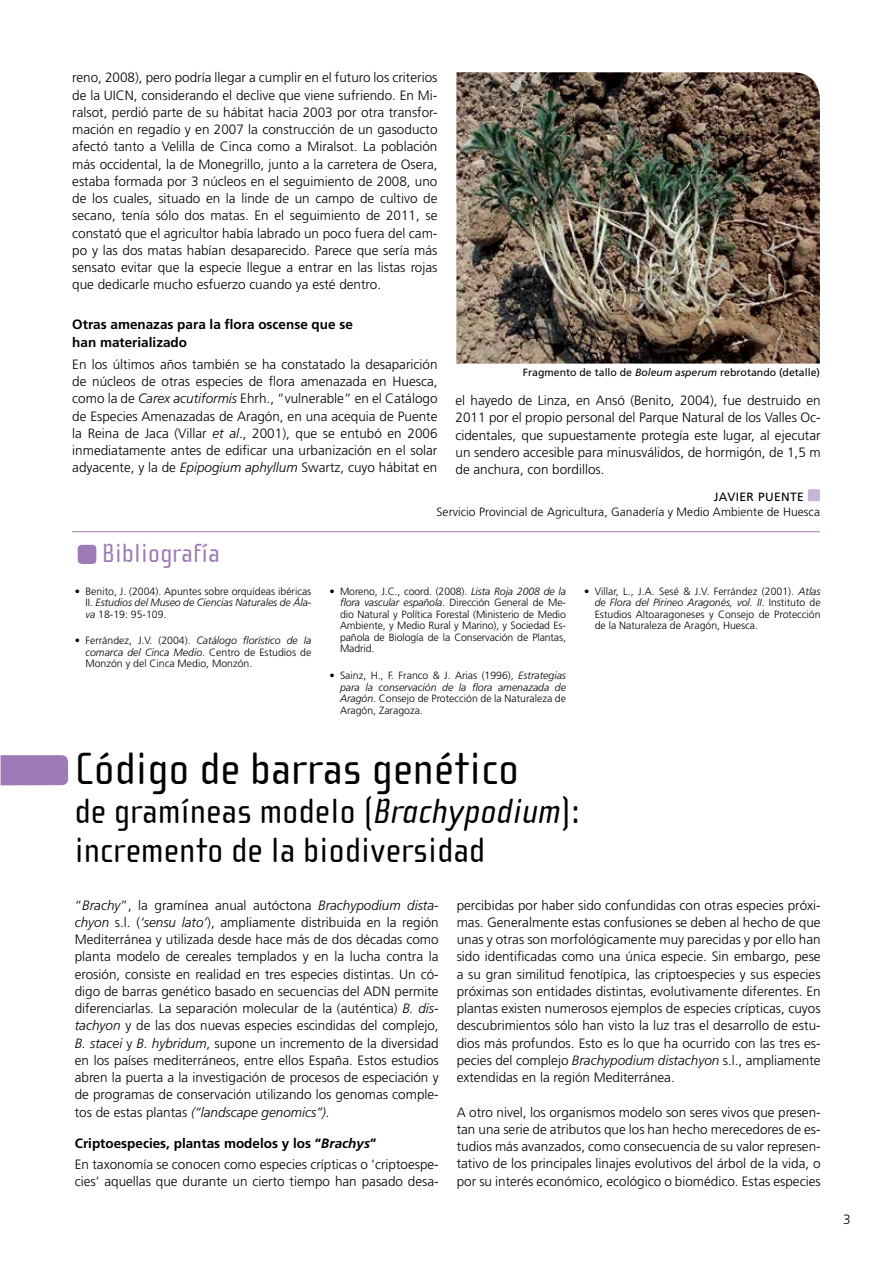
<style>
.page{position:relative;width:893px;height:1263px;background:#fff}
.page>*{position:absolute;margin:0;border:0;box-sizing:border-box;transform-origin:0 0}
.t1{font:46.5px "Cholla Sans";letter-spacing:.01em;color:#000}
.t2{font:36px/39px "Cholla Sans";letter-spacing:.01em;color:#000}
.t3{font:27px "Cholla Sans";letter-spacing:.01em;color:#9e7bb7}
.t4{font:300 13.5px/17.2px "Frutiger";color:#000;text-align:justify}
.t5{font:700 13.5px/17.7px "Frutiger";color:#000}
.t6{font:300 12px "Frutiger";letter-spacing:.005em;color:#000}
.t7{font:12px "Frutiger";letter-spacing:.03em;color:#000}
.t8{font:300 10.5px/11.6px "Frutiger";color:#000;text-align:justify}
.t9{font:10.5px "Frutiger";color:#000}
.s1{font-style:italic}
.s2{font-weight:700}
.s3{font-weight:700;font-style:italic}
</style>
<div class="page">
<div style="left:808px;top:489px;width:12px;height:12px;background:#c7b5d8;border-radius:2px"></div>
<hr style="left:72px;top:531px;width:748px;height:1px;background:#9e7bb7">
<svg style="left:77px;top:544px;width:20px;height:20px"></svg>
<img style="left:456px;top:72px;width:364px;height:292px">
<div style="left:1px;top:755px;width:68px;height:30px;background:#9e7bb7"></div>
<p class="t4" style="left:72px;top:69px;width:367px">reno, 2008), pero podría llegar a cumplir en el futuro los criterios de la UICN, considerando el declive que viene sufriendo. En Mi&shy;ralsot, perdió parte de su hábitat hacia 2003 por otra transfor&shy;mación en regadío y en 2007 la construcción de un gasoducto afectó tanto a Velilla de Cinca como a Miralsot. La población más occidental, la de Monegrillo, junto a la carretera de Osera, estaba formada por 3 núcleos en el seguimiento de 2008, uno de los cuales, situado en la linde de un campo de cultivo de secano, tenía sólo dos matas. En el seguimiento de 2011, se constató que el agricultor había labrado un poco fuera del cam&shy;po y las dos matas habían desaparecido. Parece que sería más sensato evitar que la especie llegue a entrar en las listas rojas que dedicarle mucho esfuerzo cuando ya esté dentro.</p>
<p class="t5" style="left:72px;top:316px;width:282px">Otras amenazas para la flora oscense que se han materializado</p>
<p class="t4" style="left:72px;top:356px;width:367px">En los últimos años también se ha constatado la desaparición de núcleos de otras especies de flora amenazada en Huesca, como la de <span class="s1">Carex acutiformis</span> Ehrh., “vulnerable” en el Catálogo de Especies Amenazadas de Aragón, en una acequia de Puente la Reina de Jaca (Villar <span class="s1">et al</span>., 2001), que se entubó en 2006 inmediatamente antes de edificar una urbanización en el solar adyacente, y la de <span class="s1">Epipogium aphyllum</span> Swartz, cuyo hábitat en</p>
<p class="t9" style="left:523px;top:366px;width:298px">Fragmento de tallo de <span class="s1">Boleum asperum</span> rebrotando (detalle)</p>
<p class="t4" style="left:455px;top:392px;width:367px">el hayedo de Linza, en Ansó (Benito, 2004), fue destruido en 2011 por el propio personal del Parque Natural de los Valles Oc&shy;cidentales, que supuestamente protegía este lugar, al ejecutar un sendero accesible para minusválidos, de hormigón, de 1,5 m de anchura, con bordillos.</p>
<p class="t7" style="left:714px;top:490px;width:29px">JAVIER</p>
<p class="t7" style="left:758px;top:490px;width:16px">PUEN</p>
<p class="t7" style="left:790px;top:490px;width:13px">TE</p>
<p class="t6" style="left:437px;top:505px;width:385px">Servicio Provincial de Agricultura, Ganadería y Medio Ambiente de Huesca</p>
<h3 class="t3" style="left:102px;top:538px;width:119px">Bibliografía</h3>
<p class="t8" style="left:85px;top:585px;width:227px;text-indent:-11px">• Benito, J. (2004). Apuntes sobre orquídeas ibéricas II. <span class="s1">Estudios del Museo de Ciencias Naturales de Ála&shy;va</span> 18-19: 95-109.</p>
<p class="t8" style="left:85px;top:635px;width:227px;text-indent:-11px">• Ferrández, J.V. (2004). <span class="s1">Catálogo florístico de la comarca del Cinca Medio</span>. Centro de Estudios de Monzón y del Cinca Medio, Monzón.</p>
<p class="t8" style="left:340px;top:585px;width:227px;text-indent:-11px">• Moreno, J.C., coord. (2008). <span class="s1">Lista Roja 2008 de la flora vascular española</span>. Dirección General de Me&shy;dio Natural y Política Forestal (Ministerio de Medio Ambiente, y Medio Rural y Marino), y Sociedad Es&shy;pañola de Biología de la Conservación de Plantas, Madrid.</p>
<p class="t8" style="left:340px;top:670px;width:227px;text-indent:-11px">• Sainz, H., F. Franco &amp; J. Arias (1996), <span class="s1">Estrategias para la conservación de la flora amenazada de Aragón</span>. Consejo de Protección de la Naturaleza de Aragón, Zaragoza.</p>
<p class="t8" style="left:595px;top:585px;width:227px;text-indent:-11px">• Villar, L., J.A. Sesé &amp; J.V. Ferrández (2001). <span class="s1">Atlas de Flora del Pirineo Aragonés, vol. II</span>. Instituto de Estudios Altoaragoneses y Consejo de Protección de la Naturaleza de Aragón, Huesca.</p>
<h1 class="t1" style="left:75px;top:743px;width:446px">Código de barras genético</h1>
<h2 class="t2" style="left:75px;top:792px;width:506px">de gramíneas modelo (<span class="s1">Brachypodium</span>): incremento de la biodiversidad</h2>
<p class="t4" style="left:75px;top:896px;width:365px">“<span class="s1">Brachy</span>”, la gramínea anual autóctona <span class="s1">Brachypodium dista&shy;chyon</span> s.l. (<span class="s1">‘sensu lato’</span>), ampliamente distribuida en la región Mediterránea y utilizada desde hace más de dos décadas como planta modelo de cereales templados y en la lucha contra la erosión, consiste en realidad en tres especies distintas. Un có&shy;digo de barras genético basado en secuencias del ADN permite diferenciarlas. La separación molecular de la (auténtica) <span class="s1">B. dis&shy;tachyon</span> y de las dos nuevas especies escindidas del complejo, <span class="s1">B. stacei</span> y <span class="s1">B. hybridum</span>, supone un incremento de la diversidad en los países mediterráneos, entre ellos España. Estos estudios abren la puerta a la investigación de procesos de especiación y de programas de conservación utilizando los genomas comple&shy;tos de estas plantas <span class="s1">(“landscape genomics”).</span></p>
<p class="t4" style="left:75px;top:1132px;width:365px;line-height:21.5px"><span class="s2">Criptoespecies, plantas modelos y los “</span><span class="s3">Brachys</span><span class="s2">”<br></span>En taxonomía se conocen como especies crípticas o ‘criptoespe-</p>
<p class="t4" style="left:75px;top:1173px;width:365px">cies’ aquellas que durante un cierto tiempo han pasado desa-</p>
<p class="t4" style="left:457px;top:896px;width:365px">percibidas por haber sido confundidas con otras especies próxi&shy;mas. Generalmente estas confusiones se deben al hecho de que unas y otras son morfológicamente muy parecidas y por ello han sido identificadas como una única especie. Sin embargo, pese a su gran similitud fenotípica, las criptoespecies y sus especies próximas son entidades distintas, evolutivamente diferentes. En plantas existen numerosos ejemplos de especies crípticas, cuyos descubrimientos sólo han visto la luz tras el desarrollo de estu&shy;dios más profundos. Esto es lo que ha ocurrido con las tres es&shy;pecies del complejo <span class="s1">Brachypodium distachyon</span> s.l., ampliamente extendidas en la región Mediterránea.</p>
<p class="t4" style="left:457px;top:1103px;width:365px">A otro nivel, los organismos modelo son seres vivos que presen&shy;tan una serie de atributos que los han hecho merecedores de es&shy;tudios más avanzados, como consecuencia de su valor represen&shy;tativo de los principales linajes evolutivos del árbol de la vida, o por su interés económico, ecológico o biomédico. Estas especies</p>
<p class="t4" style="left:843px;top:1211px;width:9px">3</p>
</div>
